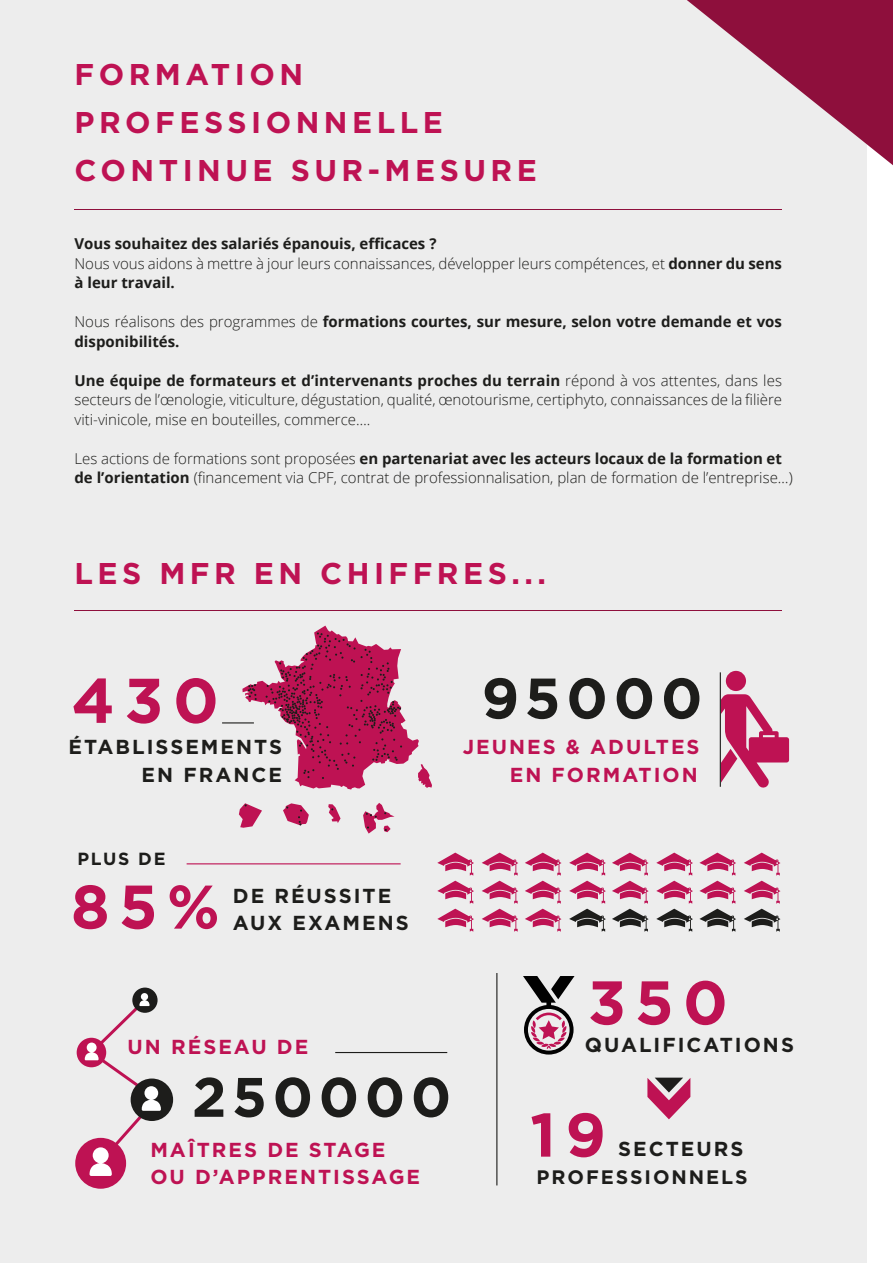
<style>
.page{position:relative;width:893px;height:1263px;background:#fff}
.page>*{position:absolute;margin:0;border:0;box-sizing:border-box;transform-origin:0 0}
.t1{font:700 63px "Gotham";color:#be1253}
.t2{font:700 61.5px/132.3px "Gotham";letter-spacing:.15em;color:#be1253}
.t3{font:700 57px "Gotham";letter-spacing:.1em;color:#1d1d1b}
.t4{font:700 55.5px "Gotham";letter-spacing:.1em;color:#1d1d1b}
.t5{font:700 30px/48px "Gotham";letter-spacing:.15em;color:#be1253}
.t6{font:700 20.25px/27px "Gotham";letter-spacing:.1em;color:#be1253}
.t7{font:700 20.25px/27px "Gotham";letter-spacing:.1em;color:#1d1d1b}
.t8{font:700 19.5px "Gotham";letter-spacing:.1em;color:#1d1d1b}
.t9{font:700 17.55px "Gotham";letter-spacing:.1em;color:#1d1d1b}
.t10{font:300 15px/19.5px "Open Sans";color:#1d1d1b}
.t11{font:700 15px/19.5px "Open Sans";color:#1d1d1b}
.s1{font-weight:700}
.s2{font-weight:300}
</style>
<div class="page">
<div style="left:0;top:0;width:867px;height:1263px;background:#ededed"></div>
<hr style="left:74px;top:210px;width:708px;height:1px;background:#8e0f3c">
<hr style="left:74px;top:610px;width:708px;height:1px;background:#8e0f3c">
<svg style="left:687px;top:0;width:206px;height:165px"></svg>
<hr style="left:187px;top:863px;width:214px;height:1px;background:#be1253">
<hr style="left:335px;top:1052px;width:112px;height:1px;background:#1d1d1b">
<hr style="left:496px;top:973px;width:1px;height:212px;background:#1d1d1b">
<div style="left:726px;top:671px;width:20px;height:20px;background:#be1253;border-radius:50%"></div>
<svg style="left:721px;top:694px;width:68px;height:94px"></svg>
<hr style="left:720px;top:672px;width:1px;height:115px;background:#1d1d1b">
<svg style="left:437px;top:853px;width:37px;height:79px"></svg>
<svg style="left:482px;top:853px;width:36px;height:79px"></svg>
<svg style="left:525px;top:853px;width:36px;height:79px"></svg>
<svg style="left:569px;top:853px;width:37px;height:79px"></svg>
<svg style="left:612px;top:853px;width:37px;height:79px"></svg>
<svg style="left:656px;top:853px;width:37px;height:79px"></svg>
<svg style="left:699px;top:853px;width:37px;height:79px"></svg>
<svg style="left:744px;top:853px;width:36px;height:79px"></svg>
<hr style="left:222px;top:722px;width:32px;height:1px;background:#1d1d1b">
<div style="left:75px;top:1138px;width:51px;height:51px;background:#be1253;border-radius:50%"></div>
<div style="left:77px;top:1038px;width:29px;height:29px;background:#be1253;border-radius:50%"></div>
<div style="left:131px;top:1078px;width:42px;height:43px;background:#1d1d1b;border-radius:50%"></div>
<svg style="left:132px;top:987px;width:26px;height:26px"></svg>
<svg style="left:85px;top:993px;width:77px;height:183px"></svg>
<svg style="left:523px;top:976px;width:52px;height:78px"></svg>
<svg style="left:647px;top:1078px;width:43px;height:41px"></svg>
<svg style="left:239px;top:803px;width:156px;height:30px"></svg>
<svg style="left:242px;top:626px;width:190px;height:163px"></svg>
<h3 class="t5" style="left:74px;top:50px;width:464px">FORMATION<br>PROFESSIONNELLE<br>CONTINUE SUR-MESURE</h3>
<p class="t10" style="left:74px;top:233px;width:709px"><span class="s1">Vous souhaitez des salariés épanouis, efficaces ?<br></span>Nous vous aidons à mettre à jour leurs connaissances, développer leurs compétences, et <span class="s1">donner du sens à leur travail.</span></p>
<p class="t11" style="left:74px;top:311px;width:709px"><span class="s2">Nous réalisons des programmes de</span> formations courtes, sur mesure, selon votre demande et vos disponibilités.</p>
<p class="t10" style="left:74px;top:370px;width:709px;text-align:justify"><span class="s1">Une équipe de formateurs et d’intervenants proches du terrain</span> répond à vos attentes, dans les secteurs de l’œnologie, viticulture, dégustation, qualité, œnotourisme, certiphyto, connaissances de la filière viti-vinicole, mise en bouteilles, commerce….</p>
<p class="t10" style="left:74px;top:448px;width:720px">Les actions de formations sont proposées <span class="s1">en partenariat avec les acteurs locaux de la formation et de l’orientation</span> (financement via CPF, contrat de professionnalisation, plan de formation de l’entreprise…)</p>
<h3 class="t5" style="left:74px;top:549px;width:473px">LES MFR EN CHIFFRES...</h3>
<h1 class="t1" style="left:71px;top:659px;width:149px">430</h1>
<h3 class="t7" style="left:69px;top:733px;width:215px">ÉTABLISSEMENTS</h3>
<h3 class="t3" style="left:481px;top:660px;width:222px">95000</h3>
<h3 class="t6" style="left:463px;top:733px;width:238px">JEUNES &amp; ADULTES</h3>
<h3 class="t7" style="left:142px;top:761px;width:142px">EN FRANCE</h3>
<h3 class="t6" style="left:510px;top:761px;width:189px">EN FORMATION</h3>
<p class="t9" style="left:77px;top:847px;width:90px">PLUS DE</p>
<h2 class="t2" style="left:71px;top:840px;width:150px">85%</h2>
<h3 class="t7" style="left:233px;top:882px;width:177px">DE RÉUSSITE<br>AUX EXAMENS</h3>
<h2 class="t2" style="left:530px;top:936px;width:199px;text-indent:58px">350<br>19</h2>
<h3 class="t6" style="left:128px;top:1033px;width:182px">UN RÉSEAU DE</h3>
<h3 class="t7" style="left:585px;top:1031px;width:211px">QUALIFICATIONS</h3>
<h3 class="t4" style="left:192px;top:1060px;width:261px">250000</h3>
<h3 class="t6" style="left:150px;top:1136px;width:271px">MAÎTRES DE STAGE<br>OU D’APPRENTISSAGE</h3>
<h3 class="t7" style="left:618px;top:1135px;width:127px">SECTEURS</h3>
<h3 class="t8" style="left:537px;top:1164px;width:213px">PROFESSIONNELS</h3>
</div>
